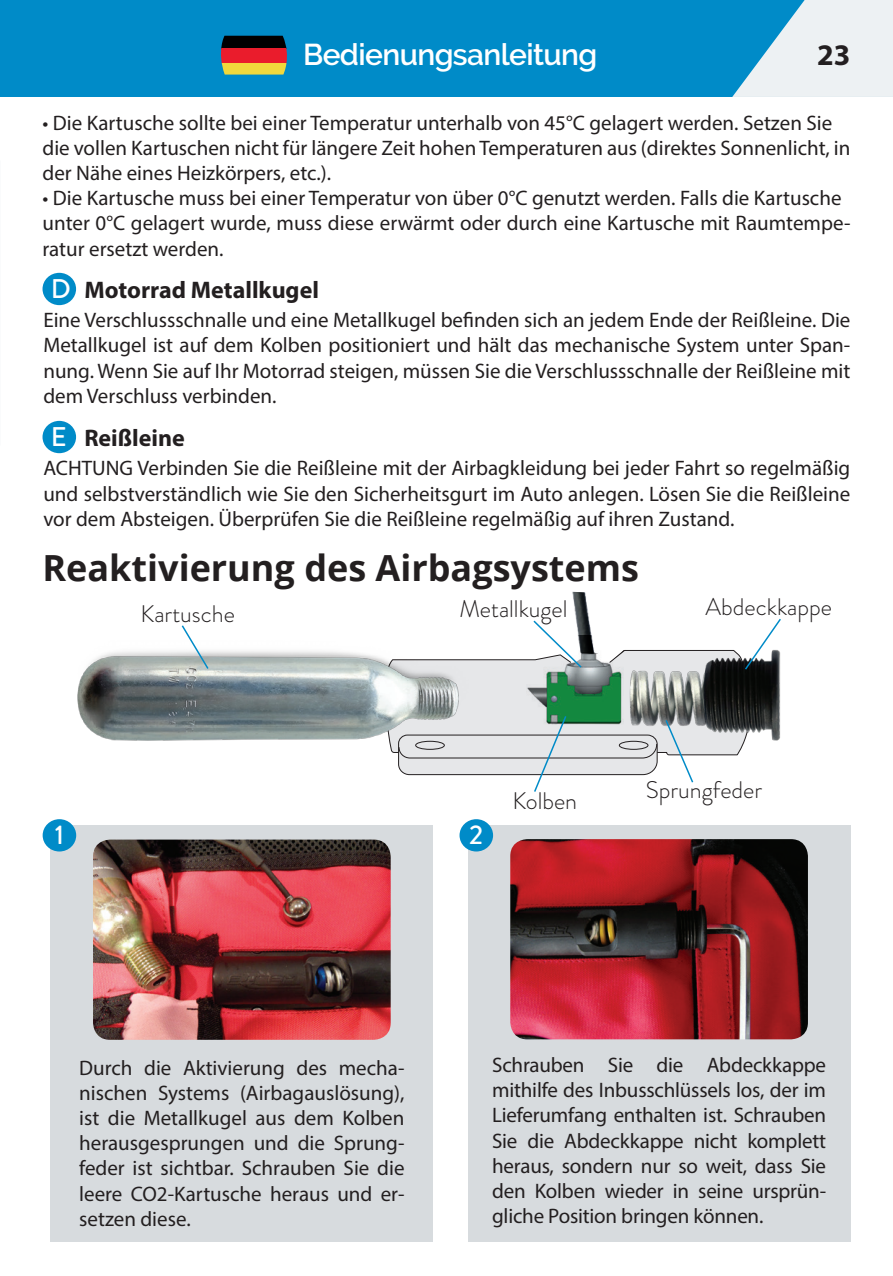
<style>
.page{position:relative;width:893px;height:1276px;background:#fff}
.page>*{position:absolute;margin:0;border:0;box-sizing:border-box;transform-origin:0 0}
.t1{font:700 36px "Open Sans";color:#231f20}
.t2{font:600 30px "Raleway";letter-spacing:-.02em;color:#fff}
.t3{font:700 30px "Myriad Pro";color:#231f20}
.t4{font:500 27px "Brandon Grotesque";color:#fff}
.t5{font:300 24px "Brandon Grotesque";color:#231f20}
.t6{font:700 24px "Myriad Pro";color:#231f20}
.t7{font:21px/25.2px "Myriad Pro";color:#231f20;text-align:justify}
.s1{font-family:"Brandon Grotesque";font-weight:500;font-size:27px;color:#fff}
</style>
<div class="page">
<div style="left:0;top:0;width:893px;height:97px;background:#008bc8"></div>
<svg style="left:732px;top:0;width:161px;height:97px"></svg>
<svg style="left:221px;top:36px;width:66px;height:13px"></svg>
<div style="left:216px;top:49px;width:76px;height:15px;background:#ea1c2c"></div>
<svg style="left:222px;top:64px;width:65px;height:11px"></svg>
<div style="left:50px;top:825px;width:383px;height:416px;background:#d7dbde"></div>
<div style="left:43px;top:819px;width:33px;height:32px;background:#008bc8;border-radius:50%"></div>
<img style="left:93px;top:839px;width:298px;height:200px">
<div style="left:468px;top:825px;width:382px;height:416px;background:#d7dbde"></div>
<div style="left:459px;top:819px;width:34px;height:32px;background:#008bc8;border-radius:50%"></div>
<img style="left:510px;top:839px;width:298px;height:200px">
<img style="left:572px;top:591px;width:17px;height:26px">
<img style="left:77px;top:651px;width:307px;height:90px">
<svg style="left:180px;top:625px;width:30px;height:45px"></svg>
<svg style="left:384px;top:617px;width:397px;height:175px"></svg>
<div style="left:43px;top:421px;width:33px;height:32px;background:#008bc8;border-radius:50%"></div>
<div style="left:43px;top:273px;width:33px;height:32px;background:#008bc8;border-radius:50%"></div>
<h2 class="t2" style="left:303px;top:37px;width:296px">Bedienungsanleitung</h2>
<h2 class="t3" style="left:817px;top:35px;width:35px">23</h2>
<p class="t7" style="left:43px;top:110px;width:809px;text-align:left">• Die Kartusche sollte bei einer Temperatur unterhalb von 45°C gelagert werden. Setzen Sie die vollen Kartuschen nicht für längere Zeit hohen Temperaturen aus (direktes Sonnenlicht, in der Nähe eines Heizkörpers, etc.).</p>
<p class="t7" style="left:43px;top:185px;width:809px;text-align:left">• Die Kartusche muss bei einer Temperatur von über 0°C genutzt werden. Falls die Kartusche unter 0°C gelagert wurde, muss diese erwärmt oder durch eine Kartusche mit Raumtempe&shy;ratur ersetzt werden.</p>
<p class="t6" style="left:51px;top:274px;width:270px"><span class="s1">D</span> Motorrad Metallkugel</p>
<p class="t7" style="left:43px;top:307px;width:808px">Eine Verschlussschnalle und eine Metallkugel befinden sich an jedem Ende der Reißleine. Die Metallkugel ist auf dem Kolben positioniert und hält das mechanische System unter Span&shy;nung. Wenn Sie auf Ihr Motorrad steigen, müssen Sie die Verschlussschnalle der Reißleine mit dem Verschluss verbinden.</p>
<p class="t6" style="left:51px;top:422px;width:136px"><span class="s1">E</span> Reißleine</p>
<p class="t7" style="left:43px;top:455px;width:808px">ACHTUNG Verbinden Sie die Reißleine mit der Airbagkleidung bei jeder Fahrt so regelmäßig und selbstverständlich wie Sie den Sicherheitsgurt im Auto anlegen. Lösen Sie die Reißleine vor dem Absteigen. Überprüfen Sie die Reißleine regelmäßig auf ihren Zustand.</p>
<h1 class="t1" style="left:43px;top:542px;width:598px">Reaktivierung des Airbagsystems</h1>
<p class="t5" style="left:141px;top:597px;width:96px">Kartusche</p>
<p class="t5" style="left:706px;top:591px;width:128px">Abdeckkappe</p>
<p class="t5" style="left:459px;top:592px;width:109px">Metallkugel</p>
<p class="t4" style="left:55px;top:816px;width:11px">1</p>
<p class="t4" style="left:469px;top:816px;width:15px">2</p>
<p class="t5" style="left:513px;top:784px;width:66px">Kolben</p>
<p class="t5" style="left:646px;top:773px;width:118px">Sprungfeder</p>
<p class="t7" style="left:79px;top:1054px;width:327px">Durch die Aktivierung des mecha&shy;nischen Systems (Airbagauslösung), ist die Metallkugel aus dem Kolben herausgesprungen und die Sprung&shy;feder ist sichtbar. Schrauben Sie die leere CO2-Kartusche heraus und er&shy;setzen diese.</p>
<p class="t7" style="left:492px;top:1052px;width:335px">Schrauben Sie die Abdeckkappe mithilfe des Inbusschlüssels los, der im Lieferumfang enthalten ist. Schrauben Sie die Abdeckkappe nicht komplett heraus, sondern nur so weit, dass Sie den Kolben wieder in seine ursprün&shy;gliche Position bringen können.</p>
</div>
